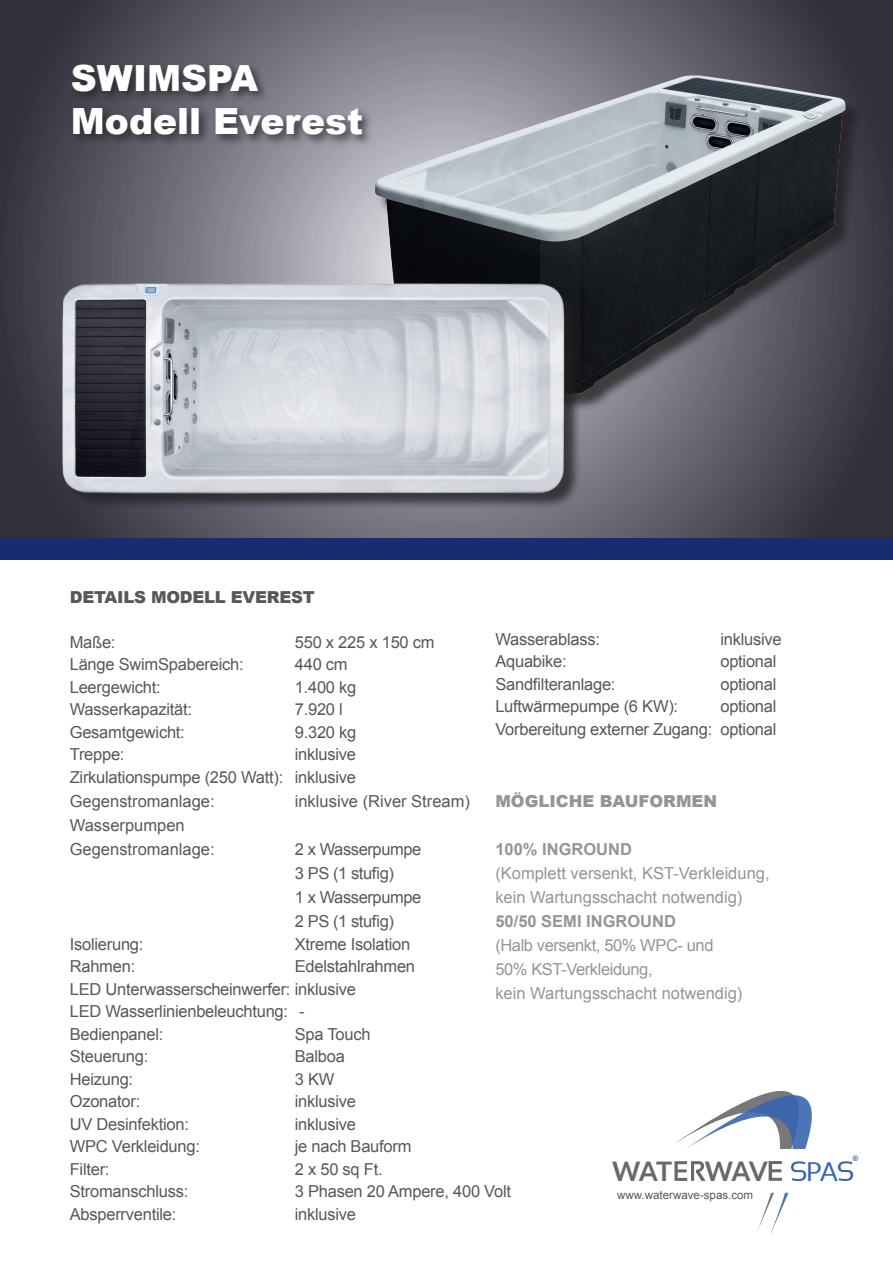
<style>
.page{position:relative;width:893px;height:1263px;background:#fff}
.page>*{position:absolute;margin:0;border:0;box-sizing:border-box;transform-origin:0 0}
.t1{font:900 36.15px/43.3px "Arial";color:#fff}
.t2{font:700 27px "Lato";letter-spacing:-.06em;color:#69696c}
.t3{font:26.1px "Lato";color:#3866b1}
.t4{font:16.5px/22.5px "Arial";letter-spacing:-.015em;color:#57585a}
.t5{font:16.5px/24px "Arial";letter-spacing:-.025em;color:#939598}
.t6{font:16.5px/24px "Arial";color:#939598}
.t7{font:700 16.5px "Arial";color:#939598}
.t8{font:900 16.5px "Arial";letter-spacing:-.015em;color:#57585a}
.t9{font:900 16.5px "Arial";color:#939598}
.t10{font:11.55px "Arial";color:#57585a}
.t11{font:500 8.25px "Colaborate";color:#3866b1}
</style>
<div class="page">
<svg style="left:0;top:0;width:893px;height:538px;background:#5b5864"></svg>
<div style="left:69px;top:61px;width:305px;height:86px;background:#231f20;opacity:.75"></div>
<svg style="left:758px;top:1193px;width:30px;height:42px"></svg>
<svg style="left:674px;top:1091px;width:138px;height:58px"></svg>
<svg style="left:674px;top:1161px;width:32px;height:20px"></svg>
<svg style="left:769px;top:1161px;width:13px;height:20px"></svg>
<svg style="left:838px;top:1161px;width:15px;height:20px"></svg>
<svg style="left:791px;top:1161px;width:15px;height:20px"></svg>
<div style="left:0;top:538px;width:893px;height:21px;background:#192c70"></div>
<img style="left:337px;top:46px;width:556px;height:371px">
<div style="left:65px;top:286px;width:517px;height:225px;background:#231f20;opacity:.75"></div>
<img style="left:49px;top:267px;width:534px;height:239px">
<h1 class="t1" style="left:71px;top:55px;width:294px">SWIMSPA<br>Modell Everest</h1>
<p class="t8" style="left:70px;top:585px;width:246px">DETAILS MODELL EVEREST</p>
<p class="t4" style="left:70px;top:631px;width:47px">Maße:</p>
<p class="t4" style="left:295px;top:631px;width:141px">550 x 225 x 150 cm</p>
<p class="t4" style="left:70px;top:653px;width:175px">Länge SwimSpabereich:</p>
<p class="t4" style="left:295px;top:653px;width:54px">440 cm</p>
<p class="t4" style="left:70px;top:676px;width:92px">Leergewicht:</p>
<p class="t4" style="left:295px;top:676px;width:63px">1.400 kg</p>
<p class="t4" style="left:70px;top:698px;width:124px">Wasserkapazität:</p>
<p class="t4" style="left:295px;top:698px;width:50px">7.920 l</p>
<p class="t4" style="left:70px;top:721px;width:117px">Gesamtgewicht:</p>
<p class="t4" style="left:295px;top:721px;width:63px">9.320 kg</p>
<p class="t4" style="left:70px;top:743px;width:56px">Treppe:</p>
<p class="t4" style="left:70px;top:743px;width:288px;text-align:right">inklusive<br>Zirkulationspumpe (250 Watt): inklusive</p>
<p class="t4" style="left:70px;top:790px;width:146px">Gegenstromanlage:</p>
<p class="t4" style="left:295px;top:790px;width:177px">inklusive (River Stream)</p>
<p class="t4" style="left:70px;top:813px;width:146px;line-height:24px">Wasserpumpen<br>Gegenstromanlage:</p>
<p class="t4" style="left:295px;top:837px;width:128px;line-height:24px">2 x Wasserpumpe<br>3 PS (1 stufig)<br>1 x Wasserpumpe<br>2 PS (1 stufig)</p>
<p class="t4" style="left:70px;top:933px;width:75px">Isolierung:</p>
<p class="t4" style="left:295px;top:933px;width:117px">Xtreme Isolation</p>
<p class="t4" style="left:70px;top:955px;width:67px">Rahmen:</p>
<p class="t4" style="left:70px;top:955px;width:347px;text-indent:225px">Edelstahlrahmen<br>LED Unterwasserscheinwerfer: inklusive<br>LED Wasserlinienbeleuchtung: -<br>Bedienpanel:</p>
<p class="t4" style="left:295px;top:1023px;width:77px">Spa Touch</p>
<p class="t4" style="left:495px;top:628px;width:106px">Wasserablass:</p>
<p class="t4" style="left:720px;top:628px;width:63px">inklusive</p>
<p class="t4" style="left:495px;top:650px;width:73px">Aquabike:</p>
<p class="t4" style="left:720px;top:650px;width:58px">optional</p>
<p class="t4" style="left:495px;top:673px;width:122px">Sandfilteranlage:</p>
<p class="t4" style="left:720px;top:673px;width:58px">optional</p>
<p class="t4" style="left:495px;top:696px;width:184px">Luftwärmepumpe (6 KW):</p>
<p class="t4" style="left:495px;top:696px;width:283px;text-align:right">optional<br>Vorbereitung externer Zugang: optional</p>
<p class="t9" style="left:495px;top:789px;width:223px">MÖGLICHE BAUFORMEN</p>
<p class="t7" style="left:495px;top:838px;width:138px">100% INGROUND</p>
<p class="t6" style="left:495px;top:862px;width:276px">(Komplett versenkt, KST-Verkleidung, kein Wartungsschacht notwendig)</p>
<p class="t7" style="left:495px;top:910px;width:182px">50/50 SEMI INGROUND</p>
<p class="t5" style="left:495px;top:934px;width:248px">(Halb versenkt, 50% WPC- und<br>50% KST-Verkleidung,<br>kein Wartungsschacht notwendig)</p>
<p class="t4" style="left:70px;top:1045px;width:80px">Steuerung:</p>
<p class="t4" style="left:295px;top:1045px;width:52px">Balboa</p>
<p class="t4" style="left:70px;top:1068px;width:65px">Heizung:</p>
<p class="t4" style="left:295px;top:1068px;width:41px">3 KW</p>
<p class="t4" style="left:70px;top:1090px;width:72px">Ozonator:</p>
<p class="t4" style="left:295px;top:1090px;width:63px">inklusive</p>
<p class="t4" style="left:70px;top:1113px;width:121px">UV Desinfektion:</p>
<p class="t4" style="left:295px;top:1113px;width:63px">inklusive</p>
<p class="t4" style="left:70px;top:1135px;width:132px">WPC Verkleidung:</p>
<p class="t4" style="left:295px;top:1135px;width:118px">je nach Bauform</p>
<p class="t4" style="left:70px;top:1158px;width:41px">Filter:</p>
<p class="t4" style="left:295px;top:1158px;width:89px">2 x 50 sq Ft.</p>
<p class="t4" style="left:70px;top:1180px;width:120px">Stromanschluss:</p>
<p class="t4" style="left:295px;top:1180px;width:218px">3 Phasen 20 Ampere, 400 Volt</p>
<p class="t4" style="left:70px;top:1203px;width:108px">Absperrventile:</p>
<p class="t4" style="left:295px;top:1203px;width:63px">inklusive</p>
<h2 class="t2" style="left:612px;top:1155px;width:157px">WAT WAV</h2>
<h3 class="t3" style="left:806px;top:1157px;width:34px">PA</h3>
<p class="t10" style="left:617px;top:1187px;width:138px">www.waterwave-spas.com</p>
<p class="t11" style="left:853px;top:1154px;width:7px">®</p>
</div>
